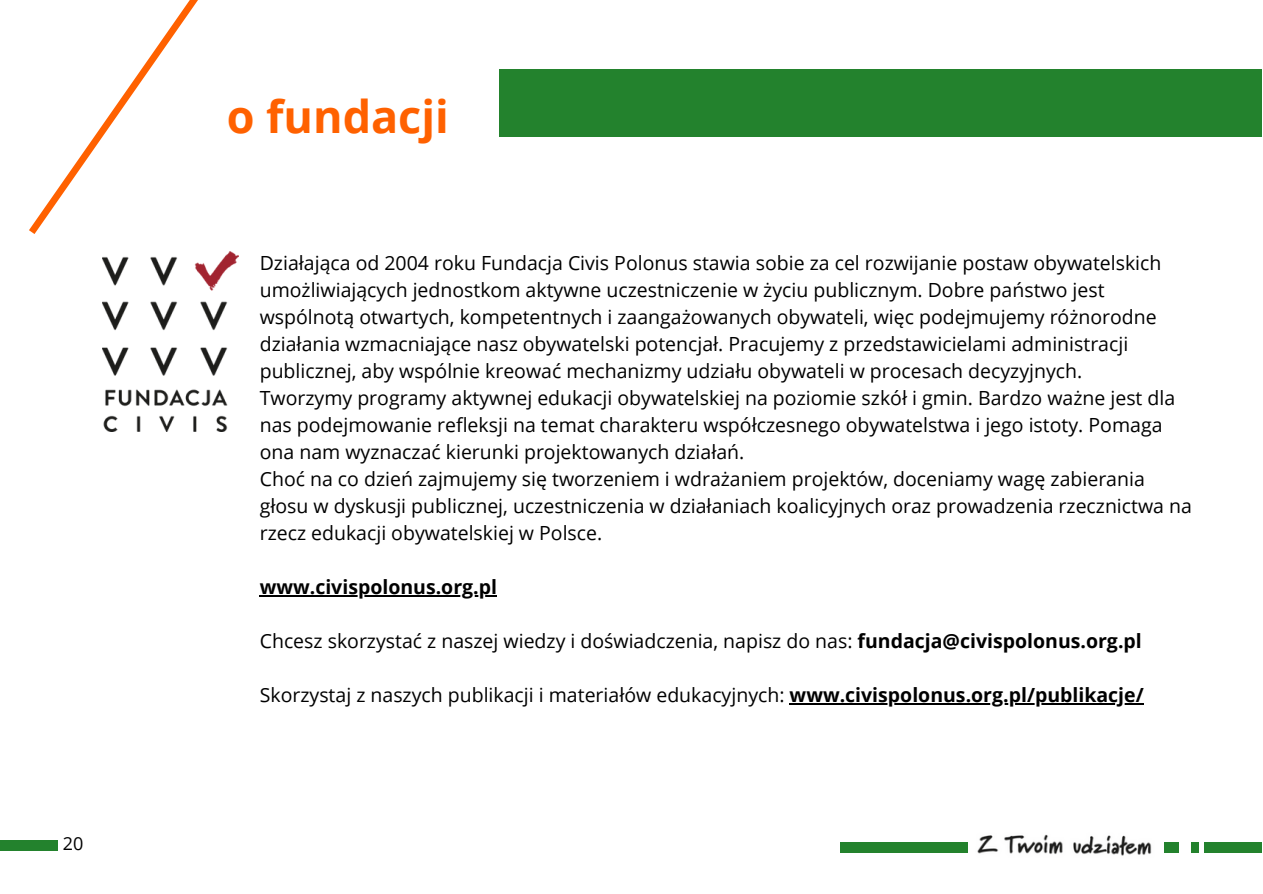
<style>
.page{position:relative;width:1263px;height:894px;background:#fff}
.page>*{position:absolute;margin:0;border:0;box-sizing:border-box;transform-origin:0 0}
.t1{font:700 45px "Open Sans";color:#ff6100}
.t2{font:19.5px/27px "Open Sans";color:#000}
.t3{font:700 19.5px "Open Sans";color:#000}
.t4{font:18px "Open Sans";color:#000}
.s1{font-weight:700}
</style>
<div class="page">
<img style="left:977px;top:834px;width:175px;height:22px">
<div style="left:840px;top:841px;width:127px;height:10px;background:#23822d"></div>
<div style="left:1205px;top:841px;width:57px;height:10px;background:#23822d"></div>
<div style="left:1191px;top:841px;width:7px;height:10px;background:#23822d"></div>
<div style="left:1164px;top:841px;width:15px;height:10px;background:#23822d"></div>
<div style="left:0;top:840px;width:58px;height:10px;background:#23822d"></div>
<div style="left:499px;top:69px;width:763px;height:67px;background:#23822d"></div>
<svg style="left:29px;top:0;width:169px;height:234px"></svg>
<img style="left:103px;top:251px;width:136px;height:180px">
<hr style="left:260px;top:595px;width:237px;height:1px;background:#000">
<hr style="left:790px;top:703px;width:354px;height:1px;background:#000">
<p class="t4" style="left:63px;top:830px;width:22px">20</p>
<p class="t1" style="left:227px;top:85px;width:224px">o fundacji</p>
<p class="t2" style="left:260px;top:248px;width:903px">Działająca od 2004 roku Fundacja Civis Polonus stawia sobie za cel rozwijanie postaw obywatelskich</p>
<p class="t2" style="left:260px;top:275px;width:898px">umożliwiających jednostkom aktywne uczestniczenie w życiu publicznym. Dobre państwo jest wspólnotą otwartych, kompetentnych i zaangażowanych obywateli, więc podejmujemy różnorodne działania wzmacniające nasz obywatelski potencjał. Pracujemy z przedstawicielami administracji publicznej, aby wspólnie kreować mechanizmy udziału obywateli w procesach decyzyjnych.</p>
<p class="t2" style="left:260px;top:383px;width:917px">Tworzymy programy aktywnej edukacji obywatelskiej na poziomie szkół i gmin. Bardzo ważne jest dla nas podejmowanie refleksji na temat charakteru współczesnego obywatelstwa i jego istoty. Pomaga ona nam wyznaczać kierunki projektowanych działań.</p>
<p class="t2" style="left:260px;top:464px;width:934px">Choć na co dzień zajmujemy się tworzeniem i wdrażaniem projektów, doceniamy wagę zabierania głosu w dyskusji publicznej, uczestniczenia w działaniach koalicyjnych oraz prowadzenia rzecznictwa na rzecz edukacji obywatelskiej w Polsce.</p>
<p class="t3" style="left:260px;top:573px;width:239px">www.civispolonus.org.pl</p>
<p class="t2" style="left:260px;top:626px;width:884px">Chcesz skorzystać z naszej wiedzy i doświadczenia, napisz do nas: <span class="s1">fundacja@civispolonus.org.pl</span></p>
<p class="t2" style="left:260px;top:680px;width:885px">Skorzystaj z naszych publikacji i materiałów edukacyjnych: <span class="s1">www.civispolonus.org.pl/publikacje/</span></p>
</div>
